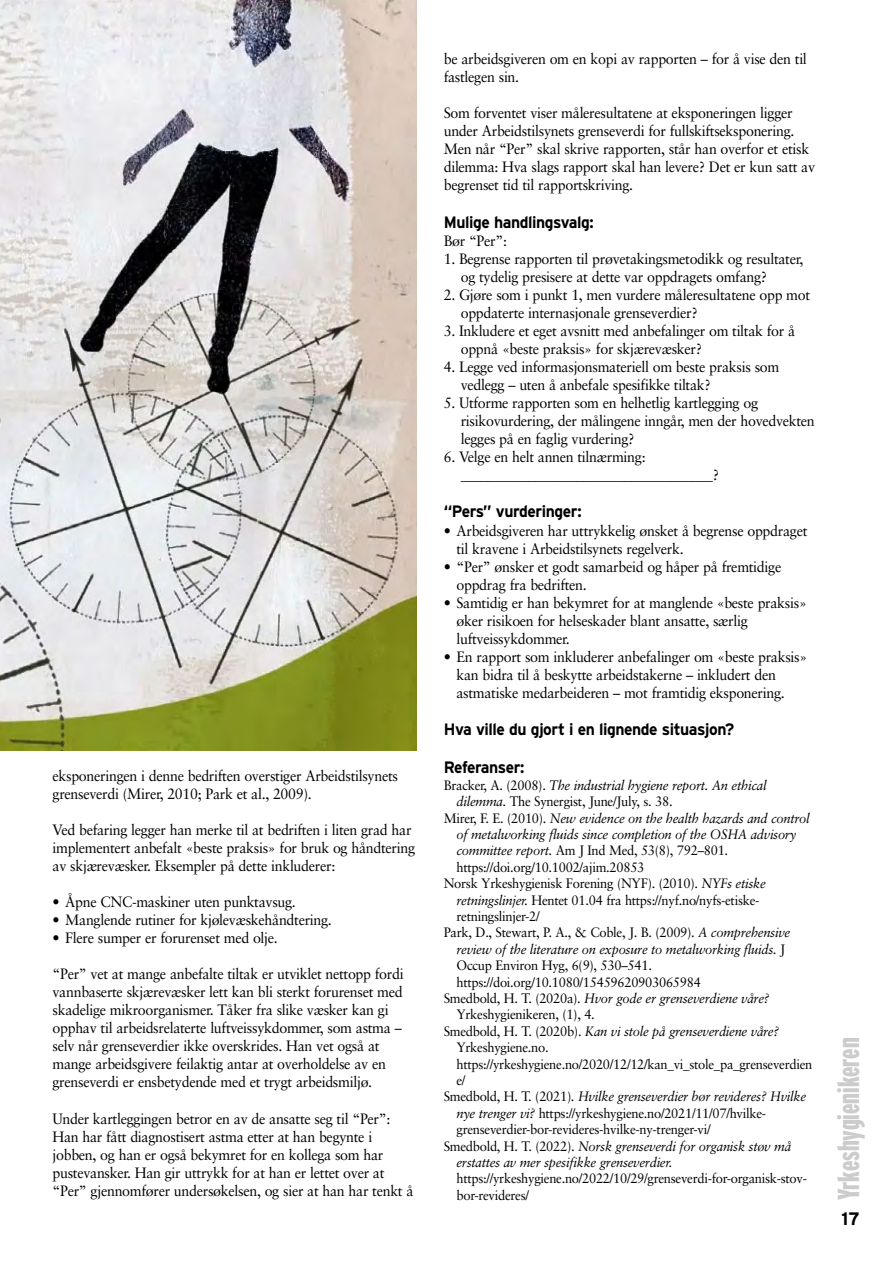
<style>
.page{position:relative;width:893px;height:1263px;background:#fff}
.page>*{position:absolute;margin:0;border:0;box-sizing:border-box;transform-origin:0 0}
.t1{font:900 extra-condensed 30.3px "Interstate";color:#ccc}
.t2{font:700 18px "Interstate";color:#000}
.t3{font:700 16.5px "Interstate";letter-spacing:-.03em;color:#000;scale:.95 1}
.t4{font:15px/18px "Sabon";letter-spacing:-.02em;color:#000;scale:.95 1}
.t5{font:13.65px/16.4px "Sabon";letter-spacing:-.02em;color:#000;scale:.95 1}
.t6{font:italic 13.65px/16.4px "Sabon";letter-spacing:-.02em;color:#000;scale:.95 1}
.s1{font-style:italic}
.s2{font-style:normal}
</style>
<div class="page">
<img style="left:0;top:0;width:417px;height:750px">
<p class="t4" style="left:53px;top:768px;width:365px">eksponeringen i denne bedriften overstiger Arbeidstilsynets grenseverdi (Mirer, 2010; Park et al., 2009).</p>
<p class="t4" style="left:53px;top:822px;width:383px">Ved befaring legger han merke til at bedriften i liten grad har implementert anbefalt «beste praksis» for bruk og håndtering av skjærevæsker. Eksempler på dette inkluderer:</p>
<p class="t4" style="left:53px;top:894px;width:258px">• Åpne CNC-maskiner uten punktavsug.</p>
<p class="t4" style="left:53px;top:912px;width:296px">• Manglende rutiner for kjølevæskehåndtering.</p>
<p class="t4" style="left:53px;top:930px;width:239px">• Flere sumper er forurenset med olje.</p>
<p class="t4" style="left:53px;top:966px;width:371px">“Per” vet at mange anbefalte tiltak er utviklet nettopp fordi vannbaserte skjærevæsker lett kan bli sterkt forurenset med skadelige mikroorganismer. Tåker fra slike væsker kan gi opphav til arbeidsrelaterte luftveissykdommer, som astma – selv når grenseverdier ikke overskrides. Han vet også at mange arbeidsgivere feilaktig antar at overholdelse av en grenseverdi er ensbetydende med et trygt arbeidsmiljø.</p>
<p class="t4" style="left:53px;top:1110px;width:382px">Under kartleggingen betror en av de ansatte seg til “Per”:<br>Han har fått diagnostisert astma etter at han begynte i jobben, og han er også bekymret for en kollega som har pustevansker. Han gir uttrykk for at han er lettet over at “Per” gjennomfører undersøkelsen, og sier at han har tenkt å</p>
<p class="t4" style="left:444px;top:51px;width:384px">be arbeidsgiveren om en kopi av rapporten – for å vise den til fastlegen sin.</p>
<p class="t4" style="left:444px;top:105px;width:392px">Som forventet viser måleresultatene at eksponeringen ligger under Arbeidstilsynets grenseverdi for fullskiftseksponering.<br>Men når “Per” skal skrive rapporten, står han overfor et etisk dilemma: Hva slags rapport skal han levere? Det er kun satt av begrenset tid til rapportskriving.</p>
<p class="t3" style="left:444px;top:216px;width:160px">Mulige handlingsvalg:</p>
<p class="t4" style="left:444px;top:233px;width:68px">Bør “Per”:</p>
<p class="t4" style="left:461px;top:251px;width:362px;text-indent:-17px">1. Begrense rapporten til prøvetakingsmetodikk og resultater, og tydelig presisere at dette var oppdragets omfang?</p>
<p class="t4" style="left:461px;top:287px;width:369px;text-indent:-17px">2. Gjøre som i punkt 1, men vurdere måleresultatene opp mot oppdaterte internasjonale grenseverdier?</p>
<p class="t4" style="left:461px;top:323px;width:354px;text-indent:-17px">3. Inkludere et eget avsnitt med anbefalinger om tiltak for å oppnå «beste praksis» for skjærevæsker?</p>
<p class="t4" style="left:461px;top:359px;width:337px;text-indent:-17px">4. Legge ved informasjonsmateriell om beste praksis som vedlegg – uten å anbefale spesifikke tiltak?</p>
<p class="t4" style="left:461px;top:395px;width:374px;text-indent:-17px">5. Utforme rapporten som en helhetlig kartlegging og risikovurdering, der målingene inngår, men der hovedvekten legges på en faglig vurdering?</p>
<p class="t4" style="left:461px;top:449px;width:273px;text-indent:-17px">6. Velge en helt annen tilnærming: _____________________________________?</p>
<p class="t3" style="left:444px;top:505px;width:147px">“Pers” vurderinger:</p>
<p class="t4" style="left:456px;top:522px;width:371px;text-indent:-13px">• Arbeidsgiveren har uttrykkelig ønsket å begrense oppdraget til kravene i Arbeidstilsynets regelverk.</p>
<p class="t4" style="left:456px;top:559px;width:343px;text-indent:-13px">• “Per” ønsker et godt samarbeid og håper på fremtidige oppdrag fra bedriften.</p>
<p class="t4" style="left:456px;top:595px;width:370px;text-indent:-13px">• Samtidig er han bekymret for at manglende «beste praksis» øker risikoen for helseskader blant ansatte, særlig luftveissykdommer.</p>
<p class="t4" style="left:456px;top:649px;width:371px;text-indent:-13px">• En rapport som inkluderer anbefalinger om «beste praksis» kan bidra til å beskytte arbeidstakerne – inkludert den astmatiske medarbeideren – mot framtidig eksponering.</p>
<p class="t3" style="left:444px;top:723px;width:307px">Hva ville du gjort i en lignende situasjon?</p>
<p class="t3" style="left:444px;top:761px;width:86px">Referanser:</p>
<p class="t5" style="left:456px;top:778px;width:328px;text-indent:-13px">Bracker, A. (2008). <span class="s1">The industrial hygiene report. An ethical dilemma.</span> The Synergist, June/July, s. 38.</p>
<p class="t6" style="left:456px;top:811px;width:373px;text-indent:-13px"><span class="s2">Mirer, F. E. (2010).</span> New evidence on the health hazards and control of metalworking fluids since completion of the OSHA advisory committee report. <span class="s2">Am J Ind Med, 53(8), 792–801. https://doi.org/10.1002/ajim.20853</span></p>
<p class="t5" style="left:456px;top:876px;width:327px;text-indent:-13px">Norsk Yrkeshygienisk Forening (NYF). (2010). <span class="s1">NYFs etiske retningslinjer.</span> Hentet 01.04 fra https://nyf.no/nyfs-etiske&shy;retningslinjer-2/</p>
<p class="t5" style="left:456px;top:925px;width:353px;text-indent:-13px">Park, D., Stewart, P. A., &amp; Coble, J. B. (2009). <span class="s1">A comprehensive review of the literature on exposure to metalworking fluids.</span> J Occup Environ Hyg, 6(9), 530–541. https://doi.org/10.1080/15459620903065984</p>
<p class="t5" style="left:456px;top:991px;width:331px;text-indent:-13px">Smedbold, H. T. (2020a). <span class="s1">Hvor gode er grenseverdiene våre?<br></span>Yrkeshygienikeren, (1), 4.</p>
<p class="t5" style="left:456px;top:1024px;width:376px;text-indent:-13px">Smedbold, H. T. (2020b). <span class="s1">Kan vi stole på grenseverdiene våre?<br></span>Yrkeshygiene.no. https://yrkeshygiene.no/2020/12/12/kan_vi_stole_pa_grenseverdien e/</p>
<p class="t5" style="left:456px;top:1089px;width:370px;text-indent:-13px">Smedbold, H. T. (2021)<span class="s1">. Hvilke grenseverdier bør revideres? Hvilke nye trenger vi?</span> https://yrkeshygiene.no/2021/11/07/hvilke&shy;grenseverdier-bor-revideres-hvilke-ny-trenger-vi/</p>
<p class="t5" style="left:456px;top:1139px;width:370px;text-indent:-13px">Smedbold, H. T. (2022). <span class="s1">Norsk grenseverdi for organisk støv må erstattes av mer spesifikke grenseverdier. </span>https://yrkeshygiene.no/2022/10/29/grenseverdi-for-organisk-stov&shy;bor-revideres/</p>
<p class="t1" style="left:837px;top:1200px;width:164px;rotate:-90deg">Yrkeshygienikeren</p>
<p class="t2" style="left:841px;top:1212px;width:20px">17</p>
</div>
